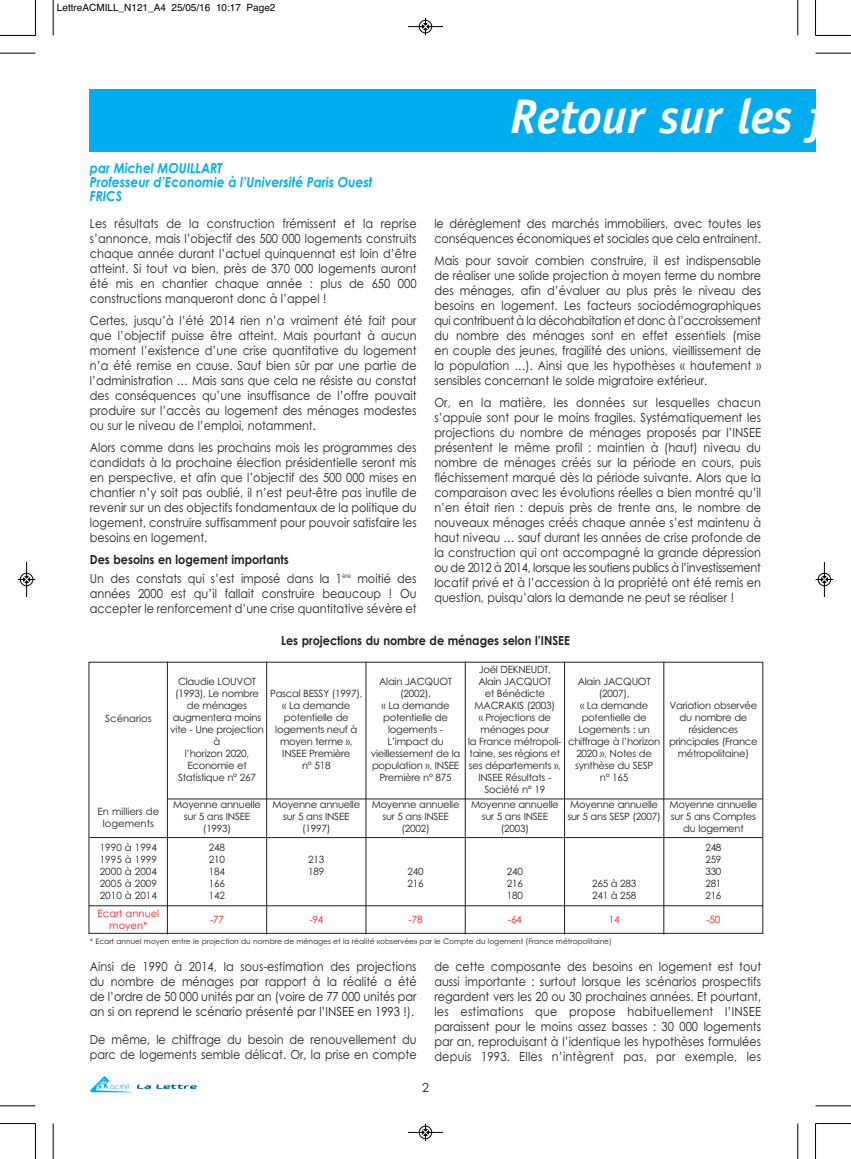
<style>
.page{position:relative;width:851px;height:1159px;background:#fff}
.page>*{position:absolute;margin:0;border:0;box-sizing:border-box;transform-origin:0 0}
.t1{font:italic 700 48.75px "Officina Sans";color:#fff}
.t2{font:italic 700 13.75px/13.8px "Century Gothic";letter-spacing:-.005em;color:#00aeef;scale:.9 1}
.t3{font:12.5px/15px "Century Gothic";color:#231f20;text-align:justify;scale:.9 1}
.t4{font:700 12.5px "Century Gothic";color:#231f20;scale:.9 1}
.t5{font:12.5px "Century Gothic";color:#231f20}
.t6{font:10px/12px "Century Gothic";letter-spacing:-.025em;color:#231f20;text-align:center}
.t7{font:10px "Helvetica";color:#000}
.t8{font:10px/12px "Century Gothic";color:#ed1c24;text-align:center}
.t9{font:10px/12px "Century Gothic";color:#231f20;text-align:center}
.t10{font:7.5px "Century Gothic";color:#231f20}
.s1{font-weight:700}
</style>
<div class="page">
<svg style="left:90px;top:1076px;width:107px;height:16px"></svg>
<div style="left:89px;top:89px;width:726px;height:63px;background:#00aeef"></div>
<svg style="left:88px;top:661px;width:675px;height:273px"></svg>
<hr style="left:53px;top:0;width:1px;height:35px;background:#000">
<hr style="left:0;top:53px;width:35px;height:1px;background:#000">
<hr style="left:797px;top:0;width:1px;height:35px;background:#000">
<hr style="left:815px;top:53px;width:35px;height:1px;background:#000">
<hr style="left:53px;top:1123px;width:1px;height:36px;background:#000">
<hr style="left:0;top:1105px;width:35px;height:1px;background:#000">
<hr style="left:797px;top:1123px;width:1px;height:36px;background:#000">
<hr style="left:815px;top:1105px;width:35px;height:1px;background:#000">
<hr style="left:35px;top:0;width:1px;height:35px;background:#000">
<hr style="left:0;top:35px;width:35px;height:1px;background:#000">
<hr style="left:815px;top:0;width:1px;height:35px;background:#000">
<hr style="left:815px;top:35px;width:35px;height:1px;background:#000">
<hr style="left:35px;top:1123px;width:1px;height:36px;background:#000">
<hr style="left:0;top:1123px;width:35px;height:1px;background:#000">
<hr style="left:815px;top:1123px;width:1px;height:36px;background:#000">
<hr style="left:815px;top:1123px;width:35px;height:1px;background:#000">
<hr style="left:408px;top:26px;width:35px;height:1px;background:#000">
<div style="left:419px;top:20px;width:13px;height:13px;border:1px solid #000;border-radius:50%"></div>
<svg style="left:422px;top:18px;width:6px;height:17px"></svg>
<div style="left:419px;top:1125px;width:13px;height:14px;border:1px solid #fff;border-radius:50%"></div>
<hr style="left:408px;top:1132px;width:35px;height:1px;background:#000">
<div style="left:419px;top:1126px;width:13px;height:12px;border:1px solid #000;border-radius:50%"></div>
<svg style="left:422px;top:1123px;width:6px;height:18px"></svg>
<hr style="left:26px;top:562px;width:1px;height:35px;background:#000">
<div style="left:20px;top:573px;width:13px;height:13px;border:1px solid #000;border-radius:50%"></div>
<svg style="left:18px;top:576px;width:17px;height:7px"></svg>
<hr style="left:824px;top:562px;width:1px;height:35px;background:#000">
<div style="left:817px;top:573px;width:13px;height:13px;border:1px solid #000;border-radius:50%"></div>
<svg style="left:815px;top:576px;width:18px;height:7px"></svg>
<p class="t7" style="left:57px;top:4px;width:220px">LettreACMILL_N121_A4 25/05/16 10:17 Page2</p>
<p class="t2" style="left:90px;top:162px;width:315px">par Michel MOUILLART<br>Professeur d’Economie à l’Université Paris Ouest<br>FRICS</p>
<p class="t3" style="left:90px;top:217px;width:364px">Les résultats de la construction frémissent et la reprise s’annonce, mais l’objectif des 500 000 logements construits chaque année durant l’actuel quinquennat est loin d’être atteint. Si tout va bien, près de 370 000 logements auront été mis en chantier chaque année : plus de 650 000 constructions manqueront donc à l’appel !</p>
<p class="t3" style="left:90px;top:314px;width:364px">Certes, jusqu’à l’été 2014 rien n’a vraiment été fait pour que l’objectif puisse être atteint. Mais pourtant à aucun moment l’existence d’une crise quantitative du logement n’a été remise en cause. Sauf bien sûr par une partie de l’administration … Mais sans que cela ne résiste au constat des conséquences qu’une insuffisance de l’offre pouvait produire sur l’accès au logement des ménages modestes ou sur le niveau de l’emploi, notamment.</p>
<p class="t3" style="left:90px;top:441px;width:364px">Alors comme dans les prochains mois les programmes des candidats à la prochaine élection présidentielle seront mis en perspective, et afin que l’objectif des 500 000 mises en chantier n’y soit pas oublié, il n’est peut-être pas inutile de revenir sur un des objectifs fondamentaux de la politique du logement, construire suffisamment pour pouvoir satisfaire les besoins en logement.</p>
<p class="t3" style="left:90px;top:551px;width:364px;line-height:18.5px"><span class="s1">Des besoins en logement importants<br></span>Un des constats qui s’est imposé dans la 1<sup>ère</sup> moitié des</p>
<p class="t3" style="left:90px;top:587px;width:364px">années 2000 est qu’il fallait construire beaucoup ! Ou accepter le renforcement d’une crise quantitative sévère et</p>
<h1 class="t1" style="left:510px;top:97px;width:316px">Retour sur les f</h1>
<p class="t3" style="left:434px;top:217px;width:364px">le dérèglement des marchés immobiliers, avec toutes les conséquences économiques et sociales que cela entrainent.</p>
<p class="t3" style="left:434px;top:254px;width:364px">Mais pour savoir combien construire, il est indispensable de réaliser une solide projection à moyen terme du nombre des ménages, afin d’évaluer au plus près le niveau des besoins en logement. Les facteurs sociodémographiques qui contribuent à la décohabitation et donc à l’accroissement du nombre des ménages sont en effet essentiels (mise en couple des jeunes, fragilité des unions, vieillissement de la population …). Ainsi que les hypothèses « hautement » sensibles concernant le solde migratoire extérieur.</p>
<p class="t3" style="left:434px;top:396px;width:364px">Or, en la matière, les données sur lesquelles chacun s’appuie sont pour le moins fragiles. Systématiquement les projections du nombre de ménages proposés par l’INSEE présentent le même profil : maintien à (haut) niveau du nombre de ménages créés sur la période en cours, puis fléchissement marqué dès la période suivante. Alors que la comparaison avec les évolutions réelles a bien montré qu’il n’en était rien : depuis près de trente ans, le nombre de nouveaux ménages créés chaque année s’est maintenu à haut niveau … sauf durant les années de crise profonde de la construction qui ont accompagné la grande dépression ou de 2012 à 2014, lorsque les soutiens publics à l’investissement locatif privé et à l’accession à la propriété ont été remis en question, puisqu’alors la demande ne peut se réaliser !</p>
<p class="t9" style="left:105px;top:713px;width:48px">Scénarios</p>
<p class="t4" style="left:281px;top:635px;width:322px">Les projections du nombre de ménages selon l’INSEE</p>
<p class="t6" style="left:170px;top:676px;width:95px">Claudie LOUVOT (1993), Le nombre de ménages augmentera moins vite - Une projection à<br>l’horizon 2020,<br>Economie et<br>Statistique n° 267</p>
<p class="t6" style="left:270px;top:688px;width:94px">Pascal BESSY (1997), « La demande potentielle de logements neuf à moyen terme »,<br>INSEE Première<br>n° 518</p>
<p class="t6" style="left:370px;top:676px;width:91px">Alain JACQUOT (2002),<br>« La demande potentielle de logements -<br>L’impact du vieillessement de la population », INSEE<br>Première n° 875</p>
<p class="t6" style="left:468px;top:664px;width:95px">Joël DEKNEUDT,<br>Alain JACQUOT<br>et Bénédicte<br>MACRAKIS (2003)<br>« Projections de ménages pour<br>la France métropoli&shy;taine, ses régions et ses départements »,<br>INSEE Résultats -<br>Société n° 19</p>
<p class="t6" style="left:568px;top:676px;width:93px">Alain JACQUOT (2007),<br>« La demande potentielle de<br>Logements : un chiffrage à l’horizon<br>2020 », Notes de synthèse du SESP<br>n° 165</p>
<p class="t6" style="left:669px;top:700px;width:90px">Variation observée du nombre de résidences principales (France métropolitaine)</p>
<p class="t9" style="left:97px;top:806px;width:63px">En milliers de logements</p>
<p class="t6" style="left:173px;top:799px;width:89px">Moyenne annuelle sur 5 ans INSEE (1993)</p>
<p class="t6" style="left:272px;top:799px;width:89px">Moyenne annuelle sur 5 ans INSEE (1997)</p>
<p class="t6" style="left:371px;top:799px;width:89px">Moyenne annuelle sur 5 ans INSEE (2002)</p>
<p class="t6" style="left:471px;top:799px;width:89px">Moyenne annuelle sur 5 ans INSEE (2003)</p>
<p class="t6" style="left:567px;top:799px;width:95px;text-align:left">Moyenne annuelle sur 5 ans SESP (2007)</p>
<p class="t6" style="left:669px;top:799px;width:89px">Moyenne annuelle sur 5 ans Comptes du logement</p>
<p class="t6" style="left:100px;top:842px;width:59px;text-align:justify">1990 à 1994<br>1995 à 1999<br>2000 à 2004<br>2005 à 2009<br>2010 à 2014</p>
<p class="t6" style="left:209px;top:842px;width:18px;text-align:justify">248<br>210<br>184<br>166<br>142</p>
<p class="t6" style="left:308px;top:854px;width:18px;text-align:left">213<br>189</p>
<p class="t6" style="left:407px;top:866px;width:18px;text-align:left">240<br>216</p>
<p class="t6" style="left:506px;top:866px;width:18px;text-align:justify">240<br>216<br>180</p>
<p class="t6" style="left:592px;top:878px;width:46px;text-align:left">265 à 283<br>241 à 258</p>
<p class="t6" style="left:705px;top:842px;width:18px;text-align:justify">248<br>259<br>330<br>281<br>216</p>
<p class="t8" style="left:97px;top:908px;width:63px">Ecart annuel moyen*</p>
<p class="t8" style="left:210px;top:914px;width:15px">-77</p>
<p class="t8" style="left:309px;top:914px;width:15px">-94</p>
<p class="t8" style="left:408px;top:914px;width:15px">-78</p>
<p class="t8" style="left:508px;top:914px;width:15px">-64</p>
<p class="t8" style="left:608px;top:914px;width:12px">14</p>
<p class="t8" style="left:706px;top:914px;width:15px">-50</p>
<p class="t10" style="left:90px;top:938px;width:523px">* Ecart annuel moyen entre le projection du nombre de ménages et la réalité «observée» par le Compte du logement (France métropolitaine)</p>
<p class="t3" style="left:90px;top:960px;width:364px">Ainsi de 1990 à 2014, la sous-estimation des projections du nombre de ménages par rapport à la réalité a été de l’ordre de 50 000 unités par an (voire de 77 000 unités par an si on reprend le scénario présenté par l’INSEE en 1993 !).</p>
<p class="t3" style="left:90px;top:1032px;width:364px">De même, le chiffrage du besoin de renouvellement du parc de logements semble délicat. Or, la prise en compte</p>
<p class="t3" style="left:434px;top:960px;width:364px">de cette composante des besoins en logement est tout aussi importante : surtout lorsque les scénarios prospectifs regardent vers les 20 ou 30 prochaines années. Et pourtant, les estimations que propose habituellement l’INSEE paraissent pour le moins assez basses : 30 000 logements par an, reproduisant à l’identique les hypothèses formulées depuis 1993. Elles n’intègrent pas, par exemple, les</p>
<p class="t5" style="left:422px;top:1082px;width:8px">2</p>
</div>
